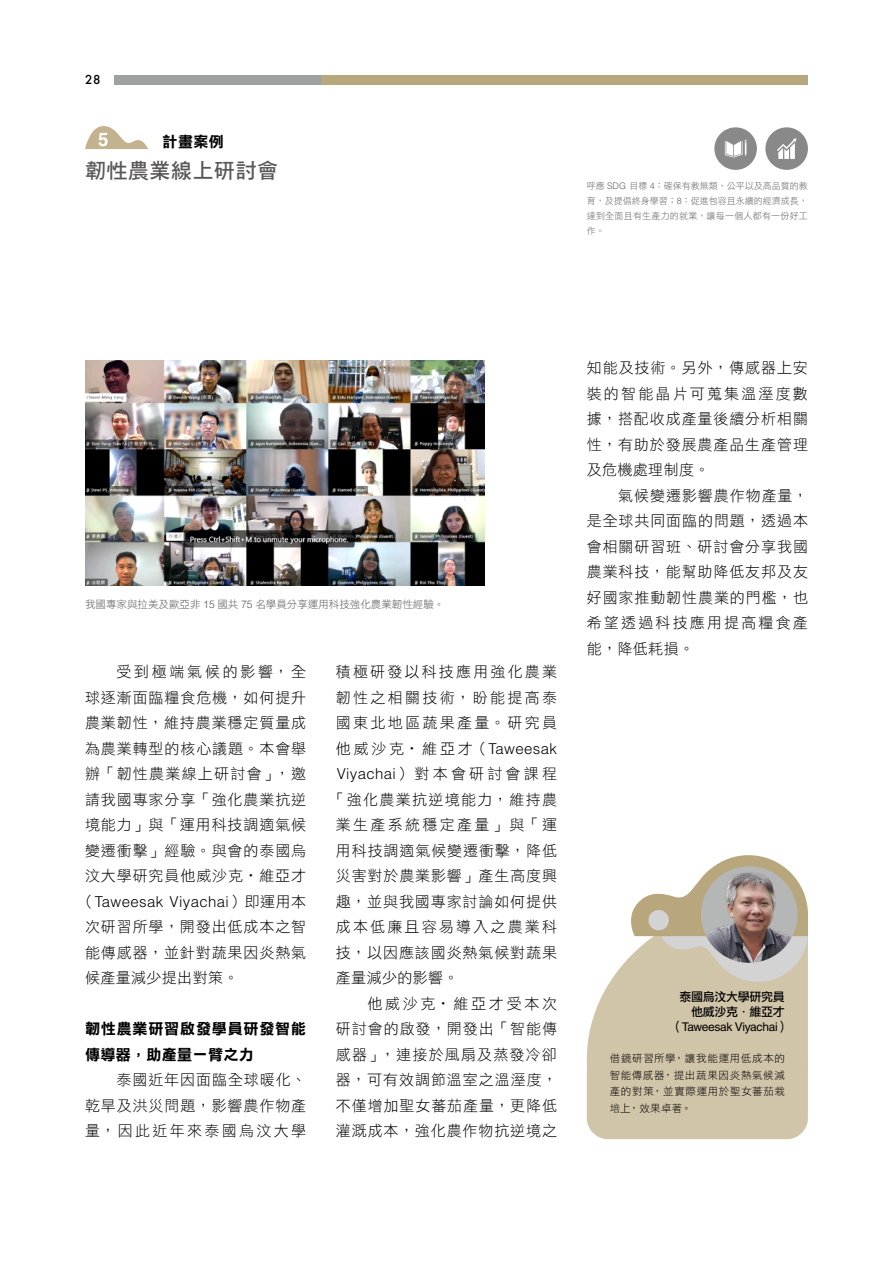
<style>
.page{position:relative;width:893px;height:1263px;background:#fff}
.page>*{position:absolute;margin:0;border:0;box-sizing:border-box;transform-origin:0 0}
.t1{font:21px "DF Hei Std W7";letter-spacing:.025em;color:#595757}
.t2{font:700 18.75px "Helvetica";color:#fff}
.t3{font:15px/25.5px "DF Hei Std W3";letter-spacing:.06em;color:#000;text-align:justify}
.t4{font:15px "DF Hei Std W3";letter-spacing:.155em;color:#000}
.t5{font:15px/25.5px "DF Li Hei Std W7";letter-spacing:.055em;color:#000}
.t6{font:15px "DF Hei Std W3";letter-spacing:.145em;color:#000}
.t7{font:300 15px "Helvetica LT Std";letter-spacing:.025em;color:#000}
.t8{font:15px "DF Hei Std W3";letter-spacing:.215em;color:#000}
.t9{font:15px "DF Hei Std W3";letter-spacing:.09em;color:#000}
.t10{font:15px "DF Hei Std W3";letter-spacing:.08em;color:#000}
.t11{font:15px "DF Hei Std W3";letter-spacing:.18em;color:#000}
.t12{font:15px "DF Hei Std W3";letter-spacing:.025em;color:#000}
.t13{font:12px "Helvetica";letter-spacing:-.025em;color:#000}
.t14{font:12px/15px "DF Li Hei Std W5";letter-spacing:-.025em;color:#000;text-align:right}
.t15{font:500 12px "Futura";color:#000}
.t16{font:10.5px/16.5px "DF Hei Std W3";letter-spacing:.06em;color:#000;text-align:justify}
.t17{font:10.5px "DF Hei Std W3";color:#595757}
.t18{font:10.5px "DF Hei Std W5";color:#539b46}
.t19{font:9px/15px "DF Hei Std W3";letter-spacing:.025em;color:#656464;text-align:justify}
.s1{font-family:"Helvetica LT Std";font-weight:300}
.s2{font-family:"Adobe Fan Heiti Std";font-weight:700}
.s3{font-family:"DF Hei Std W3";font-weight:400}
.s4{font-family:"DF Li Hei Std W5"}
</style>
<div class="page">
<div style="left:321px;top:75px;width:487px;height:9px;background:#b8a67d"></div>
<div style="left:115px;top:75px;width:206px;height:9px;background:#9fa0a0"></div>
<div style="left:765px;top:127px;width:43px;height:43px;background:#898989;border-radius:50%"></div>
<svg style="left:777px;top:138px;width:19px;height:21px"></svg>
<svg style="left:85px;top:126px;width:63px;height:23px"></svg>
<div style="left:587px;top:1048px;width:221px;height:91px;background:#d1c5a9;border-radius:21px"></div>
<svg style="left:587px;top:855px;width:221px;height:210px"></svg>
<div style="left:701px;top:866px;width:96px;height:97px;background:#b5b6b6;border-radius:50%"></div>
<img style="left:701px;top:872px;width:96px;height:91px">
<div style="left:648px;top:910px;width:21px;height:20px;background:#d3d3d4;border-radius:50%"></div>
<div style="left:714px;top:127px;width:43px;height:43px;background:#898989;border-radius:50%"></div>
<svg style="left:725px;top:140px;width:21px;height:17px"></svg>
<img style="left:85px;top:360px;width:400px;height:226px">
<p class="t15" style="left:85px;top:71px;width:17px">28</p>
<p class="t18" style="left:85px;top:73px;width:22px">　　</p>
<p class="t2" style="left:98px;top:128px;width:12px">5</p>
<p class="t5" style="left:163px;top:128px;width:63px">計畫案例</p>
<h1 class="t1" style="left:85px;top:159px;width:195px">韌性農業線上研討會</h1>
<p class="t19" style="left:587px;top:178px;width:223px">呼應 <span class="s1">SDG</span> 目標 <span class="s1">4</span>：確保有教無類、公平以及高品質的教育，及提倡終身學習；<span class="s1">8</span>：促進包容且永續的經濟成長，達到全面且有生產力的就業，讓每一個人都有一份好工作。</p>
<p class="t17" style="left:85px;top:598px;width:361px">我國專家與拉美及歐亞非 <span class="s1">15</span> 國共 <span class="s1">75</span> 名學員分享運用科技強化農業韌性經驗。</p>
<p class="t3" style="left:85px;top:659px;width:223px;text-indent:31px">受到極端氣候的影響，全球逐漸面臨糧食危機，如何提升農業韌性，維持農業穩定質量成為農業轉型的核心議題。本會舉辦「韌性農業線上研討會」，邀請我國專家分享「強化農業抗逆境能力」與「運用科技調適氣候變遷衝擊」經驗。與會的泰國烏汶大學研究員他威沙克<span class="s2">．</span>維亞才</p>
<p class="t7" style="left:79px;top:892px;width:228px"><span class="s3">（</span>Taweesak Viyachai<span class="s3">）即運用本</span></p>
<p class="t3" style="left:85px;top:914px;width:223px">次研習所學，開發出低成本之智能傳感器，並針對蔬果因炎熱氣候產量減少提出對策。</p>
<p class="t5" style="left:85px;top:1016px;width:223px">韌性農業研習啟發學員研發智能傳導器，助產量一臂之力</p>
<p class="t3" style="left:85px;top:1067px;width:223px;text-indent:31px">泰國近年因面臨全球暖化、乾旱及洪災問題，影響農作物產量，因此近年來泰國烏汶大學</p>
<p class="t6" style="left:336px;top:664px;width:223px">積極研發以科技應用強化農業</p>
<p class="t4" style="left:336px;top:689px;width:223px">韌性之相關技術，盼能提高泰</p>
<p class="t4" style="left:336px;top:715px;width:223px">國東北地區蔬果產量。研究員</p>
<p class="t3" style="left:336px;top:735px;width:223px">他威沙克<span class="s2">．</span>維亞才（<span class="s1">Taweesak</span></p>
<p class="t8" style="left:337px;top:766px;width:222px"><span class="s1">Viyachai</span>）對本會研討會課程</p>
<p class="t9" style="left:330px;top:791px;width:228px">「強化農業抗逆境能力，維持農</p>
<p class="t4" style="left:336px;top:817px;width:223px">業生產系統穩定產量」與「運</p>
<p class="t3" style="left:336px;top:837px;width:223px">用科技調適氣候變遷衝擊，降低</p>
<p class="t3" style="left:336px;top:863px;width:223px">災害對於農業影響」產生高度興</p>
<p class="t3" style="left:336px;top:888px;width:223px">趣，並與我國專家討論如何提供</p>
<p class="t6" style="left:336px;top:919px;width:223px">成本低廉且容易導入之農業科</p>
<p class="t3" style="left:336px;top:939px;width:223px">技，以因應該國炎熱氣候對蔬果</p>
<p class="t12" style="left:336px;top:970px;width:124px">產量減少的影響。</p>
<p class="t11" style="left:367px;top:995px;width:191px">他威沙克<span class="s2">．</span>維亞才受本次</p>
<p class="t3" style="left:336px;top:1016px;width:223px">研討會的啟發，開發出「智能傳</p>
<p class="t10" style="left:336px;top:1046px;width:223px">感器」，連接於風扇及蒸發冷卻</p>
<p class="t3" style="left:336px;top:1067px;width:223px">器，可有效調節溫室之溫溼度，</p>
<p class="t3" style="left:336px;top:1092px;width:223px">不僅增加聖女蕃茄產量，更降低</p>
<p class="t3" style="left:336px;top:1118px;width:223px">灌溉成本，強化農作物抗逆境之</p>
<p class="t3" style="left:587px;top:355px;width:223px">知能及技術。另外，傳感器上安裝的智能晶片可蒐集溫溼度數據，搭配收成產量後續分析相關性，有助於發展農產品生產管理及危機處理制度。</p>
<p class="t3" style="left:587px;top:482px;width:223px;text-indent:31px">氣候變遷影響農作物產量，是全球共同面臨的問題，透過本會相關研習班、研討會分享我國農業科技，能幫助降低友邦及友好國家推動韌性農業的門檻，也希望透過科技應用提高糧食產能，降低耗損。</p>
<p class="t14" style="left:679px;top:988px;width:107px">泰國烏汶大學研究員他威沙克．維亞才</p>
<p class="t13" style="left:670px;top:1019px;width:121px"><span class="s4">（</span>Taweesak Viyachai<span class="s4">）</span></p>
<p class="t16" style="left:610px;top:1050px;width:177px">借鏡研習所學，讓我能運用低成本的智能傳感器，提出蔬果因炎熱氣候減產的對策，並實際運用於聖女蕃茄栽培上，效果卓著。</p>
</div>
